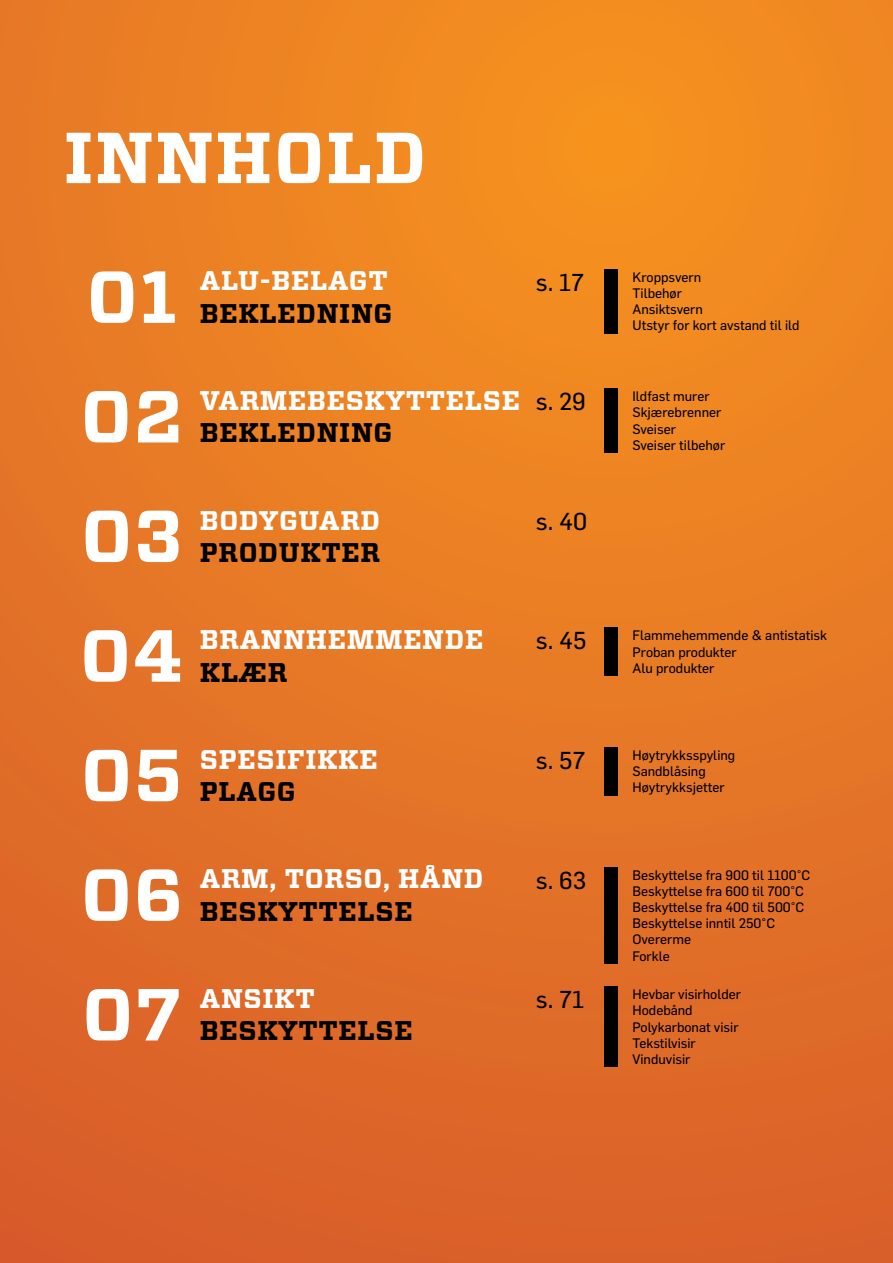
<style>
.page{position:relative;width:893px;height:1263px;background:#fff}
.page>*{position:absolute;margin:0;border:0;box-sizing:border-box;transform-origin:0 0}
.t1{font:700 73.5px "Vitesse";letter-spacing:.025em;color:#fff}
.t2{font:700 72px "Vitesse";letter-spacing:.025em;color:#fff}
.t3{font:700 27px "Vitesse";letter-spacing:.025em;color:#fff}
.t4{font:700 27px "Vitesse";letter-spacing:.025em;color:#000}
.t5{font:24px "Flama Basic";color:#000}
.t6{font:13.5px "Flama Basic";color:#000}
</style>
<div class="page">
<div style="left:0;top:0;width:893px;height:1263px;background:linear-gradient(to bottom,#f38e21,#da612a)"></div>
<div style="left:604px;top:269px;width:13px;height:64px;background:#000"></div>
<div style="left:604px;top:867px;width:13px;height:96px;background:#000"></div>
<div style="left:604px;top:388px;width:13px;height:65px;background:#000"></div>
<div style="left:604px;top:747px;width:13px;height:48px;background:#000"></div>
<div style="left:604px;top:628px;width:13px;height:48px;background:#000"></div>
<div style="left:604px;top:986px;width:13px;height:81px;background:#000"></div>
<p class="t2" style="left:64px;top:110px;width:364px">INNHOLD</p>
<p class="t1" style="left:87px;top:248px;width:92px">01</p>
<p class="t3" style="left:200px;top:263px;width:189px">ALU-BELAGT</p>
<p class="t4" style="left:200px;top:295px;width:194px">BEKLEDNING</p>
<p class="t5" style="left:536px;top:265px;width:50px">s. 17</p>
<p class="t1" style="left:81px;top:368px;width:104px">02</p>
<p class="t3" style="left:200px;top:383px;width:322px">VARMEBESKYTTELSE</p>
<p class="t4" style="left:200px;top:415px;width:194px">BEKLEDNING</p>
<p class="t5" style="left:536px;top:385px;width:52px">s. 29</p>
<p class="t1" style="left:81px;top:487px;width:103px">03</p>
<p class="t3" style="left:200px;top:502px;width:182px">BODYGUARD</p>
<p class="t4" style="left:200px;top:535px;width:182px">PRODUKTER</p>
<p class="t5" style="left:536px;top:504px;width:53px">s. 40</p>
<p class="t1" style="left:80px;top:607px;width:105px">04</p>
<p class="t3" style="left:200px;top:622px;width:285px">BRANNHEMMENDE</p>
<p class="t4" style="left:200px;top:654px;width:89px">KLÆR</p>
<p class="t5" style="left:536px;top:624px;width:52px">s. 45</p>
<p class="t1" style="left:81px;top:726px;width:103px">05</p>
<p class="t3" style="left:200px;top:741px;width:179px">SPESIFIKKE</p>
<p class="t4" style="left:200px;top:774px;width:97px">PLAGG</p>
<p class="t1" style="left:81px;top:846px;width:103px">06</p>
<p class="t3" style="left:200px;top:861px;width:285px">ARM, TORSO, HÅND</p>
<p class="t4" style="left:200px;top:893px;width:214px">BESKYTTELSE</p>
<p class="t1" style="left:82px;top:966px;width:101px">07</p>
<p class="t3" style="left:200px;top:980px;width:116px">ANSIKT</p>
<p class="t4" style="left:200px;top:1013px;width:214px">BESKYTTELSE</p>
<p class="t5" style="left:536px;top:744px;width:51px">s. 57</p>
<p class="t5" style="left:536px;top:863px;width:52px">s. 63</p>
<p class="t5" style="left:536px;top:983px;width:50px">s. 71</p>
<p class="t6" style="left:632px;top:267px;width:70px">Kroppsvern</p>
<p class="t6" style="left:632px;top:284px;width:51px">Tilbehør</p>
<p class="t6" style="left:632px;top:300px;width:72px">Ansiktsvern</p>
<p class="t6" style="left:632px;top:316px;width:169px">Utstyr for kort avstand til ild</p>
<p class="t6" style="left:632px;top:387px;width:79px">Ildfast murer</p>
<p class="t6" style="left:632px;top:403px;width:90px">Skjærebrenner</p>
<p class="t6" style="left:632px;top:419px;width:45px">Sveiser</p>
<p class="t6" style="left:632px;top:436px;width:94px">Sveiser tilbehør</p>
<p class="t6" style="left:632px;top:626px;width:196px">Flammehemmende &amp; antistatisk</p>
<p class="t6" style="left:632px;top:642px;width:106px">Proban produkter</p>
<p class="t6" style="left:632px;top:659px;width:83px">Alu produkter</p>
<p class="t6" style="left:632px;top:746px;width:104px">Høytrykksspyling</p>
<p class="t6" style="left:632px;top:762px;width:75px">Sandblåsing</p>
<p class="t6" style="left:632px;top:778px;width:94px">Høytrykksjetter</p>
<p class="t6" style="left:632px;top:865px;width:179px">Beskyttelse fra 900 til 1100°C</p>
<p class="t6" style="left:632px;top:881px;width:173px">Beskyttelse fra 600 til 700°C</p>
<p class="t6" style="left:632px;top:898px;width:173px">Beskyttelse fra 400 til 500°C</p>
<p class="t6" style="left:632px;top:914px;width:144px">Beskyttelse inntil 250°C</p>
<p class="t6" style="left:632px;top:930px;width:60px">Overerme</p>
<p class="t6" style="left:632px;top:946px;width:39px">Forkle</p>
<p class="t6" style="left:632px;top:985px;width:110px">Hevbar visirholder</p>
<p class="t6" style="left:632px;top:1001px;width:62px">Hodebånd</p>
<p class="t6" style="left:632px;top:1017px;width:108px">Polykarbonat visir</p>
<p class="t6" style="left:632px;top:1033px;width:65px">Tekstilvisir</p>
<p class="t6" style="left:632px;top:1050px;width:59px">Vinduvisir</p>
</div>
